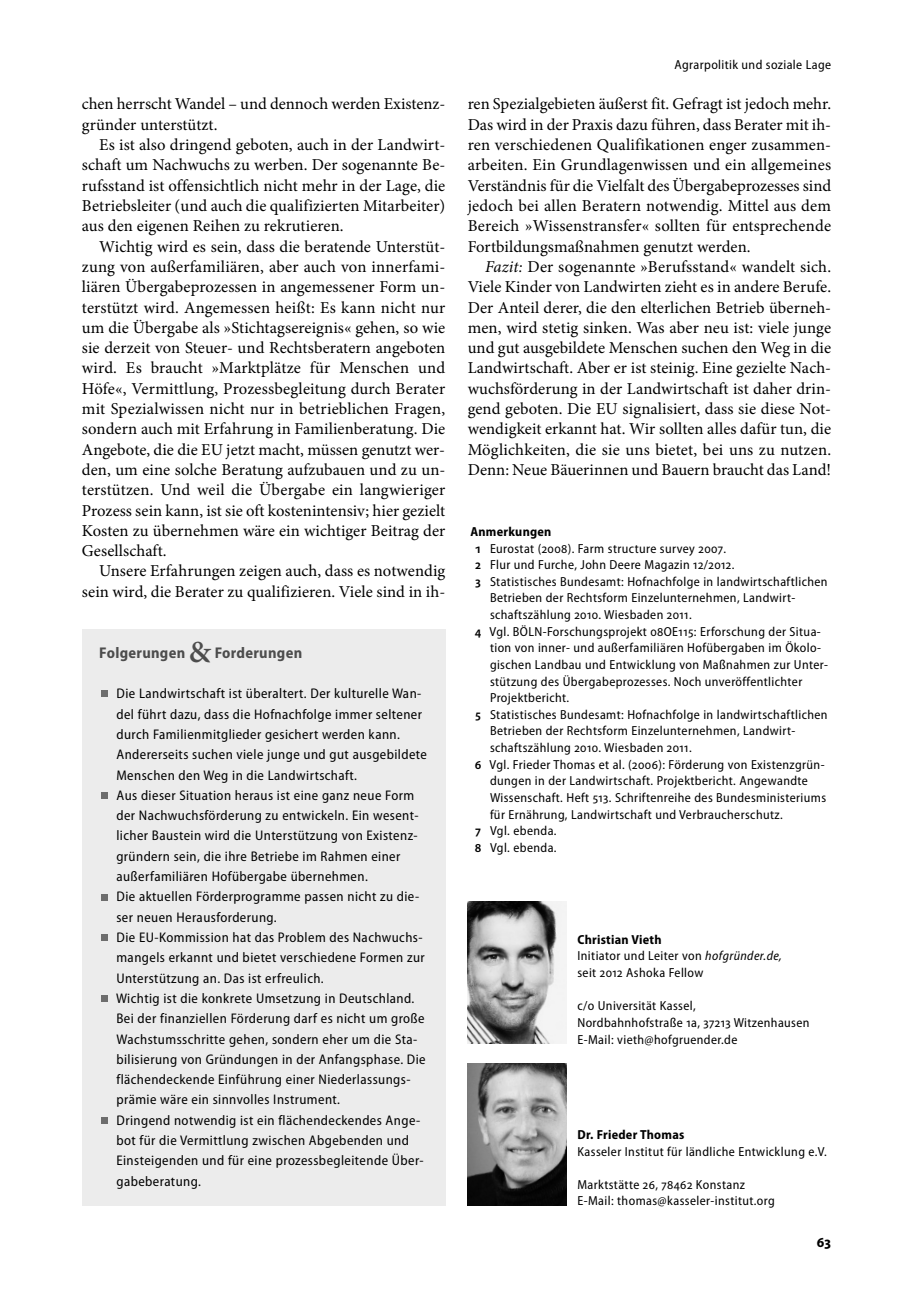
<style>
.page{position:relative;width:918px;height:1315px;background:#fff}
.page>*{position:absolute;margin:0;border:0;box-sizing:border-box;transform-origin:0 0}
.t1{font:16.62px/20.3px "Minion Pro";letter-spacing:.005em;color:#000;text-align:justify}
.t2{font:700 semi-condensed 15.58px "Myriad Pro";letter-spacing:.02em;color:#4d4d4d}
.t3{font:semi-condensed 14px/20.3px "Myriad Pro";letter-spacing:.03em;color:#000}
.t4{font:semi-condensed 13.12px/16.6px "Myriad Pro";letter-spacing:.03em;color:#000}
.t5{font:700 semi-condensed 13.12px "Myriad Pro";letter-spacing:.02em;color:#000}
.s1{font-family:"Minion Pro";font-weight:600;font-stretch:normal;font-size:30.8px}
.s2{font-style:italic}
.s3{font-weight:600}
.s4{font-weight:700}
</style>
<div class="page">
<div style="left:82px;top:629px;width:363px;height:576px;background:#ececec"></div>
<div style="left:101px;top:690px;width:7px;height:7px;background:#6d6d6d"></div>
<div style="left:101px;top:792px;width:7px;height:7px;background:#6d6d6d"></div>
<div style="left:101px;top:893px;width:7px;height:7px;background:#6d6d6d"></div>
<div style="left:101px;top:934px;width:7px;height:7px;background:#6d6d6d"></div>
<div style="left:101px;top:995px;width:7px;height:7px;background:#6d6d6d"></div>
<div style="left:101px;top:1117px;width:7px;height:7px;background:#6d6d6d"></div>
<img style="left:468px;top:1064px;width:99px;height:141px">
<img style="left:468px;top:901px;width:99px;height:142px">
<p class="t1" style="left:82px;top:95px;width:365px">chen herrscht Wandel – und dennoch werden Existenz&shy;gründer unterstützt.</p>
<p class="t1" style="left:82px;top:136px;width:365px;text-indent:17px">Es ist also dringend geboten, auch in der Landwirt&shy;schaft um Nachwuchs zu werben. Der sogenannte Be&shy;rufsstand ist offensichtlich nicht mehr in der Lage, die Betriebsleiter (und auch die qualifizierten Mitarbeiter) aus den eigenen Reihen zu rekrutieren.</p>
<p class="t1" style="left:82px;top:238px;width:365px;text-indent:17px">Wichtig wird es sein, dass die beratende Unterstüt&shy;zung von außerfamiliären, aber auch von innerfami&shy;liären Übergabeprozessen in angemessener Form un&shy;terstützt wird. Angemessen heißt: Es kann nicht nur um die Übergabe als »Stichtagsereignis« gehen, so wie sie derzeit von Steuer- und Rechtsberatern angeboten wird. Es braucht »Marktplätze für Menschen und Höfe«, Vermittlung, Prozessbegleitung durch Berater mit Spezialwissen nicht nur in betrieblichen Fragen, sondern auch mit Erfahrung in Familienberatung. Die Angebote, die die EU jetzt macht, müssen genutzt wer&shy;den, um eine solche Beratung aufzubauen und zu un&shy;terstützen. Und weil die Übergabe ein langwieriger Prozess sein kann, ist sie oft kostenintensiv; hier gezielt Kosten zu übernehmen wäre ein wichtiger Beitrag der Gesellschaft.</p>
<p class="t1" style="left:82px;top:562px;width:365px;text-align:right">Unsere Erfahrungen zeigen auch, dass es notwendig sein wird, die Berater zu qualifizieren. Viele sind in ih-</p>
<p class="t2" style="left:99px;top:647px;width:204px">Folgerungen <span class="s1">&amp;</span> Forderungen</p>
<p class="t3" style="left:116px;top:684px;width:312px">Die Landwirtschaft ist überaltert. Der kulturelle Wan&shy;del führt dazu, dass die Hofnachfolge immer seltener durch Familienmitglieder gesichert werden kann.<br>Andererseits suchen viele junge und gut ausgebildete Menschen den Weg in die Landwirtschaft.<br>Aus dieser Situation heraus ist eine ganz neue Form der Nachwuchsförderung zu entwickeln. Ein wesent&shy;licher Baustein wird die Unterstützung von Existenz&shy;gründern sein, die ihre Betriebe im Rahmen einer außerfamiliären Hofübergabe übernehmen.<br>Die aktuellen Förderprogramme passen nicht zu die&shy;ser neuen Herausforderung.<br>Die EU-Kommission hat das Problem des Nachwuchs&shy;mangels erkannt und bietet verschiedene Formen zur Unterstützung an. Das ist erfreulich.<br>Wichtig ist die konkrete Umsetzung in Deutschland.<br>Bei der finanziellen Förderung darf es nicht um große Wachstumsschritte gehen, sondern eher um die Sta&shy;bilisierung von Gründungen in der Anfangsphase. Die flächendeckende Einführung einer Niederlassungs&shy;prämie wäre ein sinnvolles Instrument.<br>Dringend notwendig ist ein flächendeckendes Ange&shy;bot für die Vermittlung zwischen Abgebenden und Einsteigenden und für eine prozessbegleitende Über&shy;gabeberatung.</p>
<p class="t4" style="left:674px;top:57px;width:158px">Agrarpolitik und soziale Lage</p>
<p class="t1" style="left:468px;top:95px;width:365px">ren Spezialgebieten äußerst fit. Gefragt ist jedoch mehr.<br>Das wird in der Praxis dazu führen, dass Berater mit ih&shy;ren verschiedenen Qualifikationen enger zusammen&shy;arbeiten. Ein Grundlagenwissen und ein allgemeines Verständnis für die Vielfalt des Übergabeprozesses sind jedoch bei allen Beratern notwendig. Mittel aus dem Bereich »Wissenstransfer« sollten für entsprechende Fortbildungsmaßnahmen genutzt werden.</p>
<p class="t1" style="left:468px;top:258px;width:365px;text-indent:17px"><span class="s2">Fazit:</span> Der sogenannte »Berufsstand« wandelt sich.<br>Viele Kinder von Landwirten zieht es in andere Berufe.<br>Der Anteil derer, die den elterlichen Betrieb überneh&shy;men, wird stetig sinken. Was aber neu ist: viele junge und gut ausgebildete Menschen suchen den Weg in die Landwirtschaft. Aber er ist steinig. Eine gezielte Nach&shy;wuchsförderung in der Landwirtschaft ist daher drin&shy;gend geboten. Die EU signalisiert, dass sie diese Not&shy;wendigkeit erkannt hat. Wir sollten alles dafür tun, die Möglichkeiten, die sie uns bietet, bei uns zu nutzen.<br>Denn: Neue Bäuerinnen und Bauern braucht das Land!</p>
<p class="t5" style="left:470px;top:526px;width:83px">Anmerkungen</p>
<p class="t4" style="left:475px;top:541px;width:253px"><span class="s3">1</span> Eurostat (2008). Farm structure survey 2007.</p>
<p class="t4" style="left:475px;top:557px;width:261px"><span class="s3">2</span> Flur und Furche, John Deere Magazin 12/2012.</p>
<p class="t4" style="left:475px;top:574px;width:354px"><span class="s3">3</span> Statistisches Bundesamt: Hofnachfolge in landwirtschaftlichen</p>
<p class="t4" style="left:490px;top:591px;width:307px">Betrieben der Rechtsform Einzelunternehmen, Landwirt-</p>
<p class="t4" style="left:490px;top:607px;width:203px">schaftszählung 2010. Wiesbaden 2011.</p>
<p class="t4" style="left:475px;top:624px;width:348px"><span class="s3">4</span> Vgl. BÖLN-Forschungsprojekt 08OE115: Erforschung der Situa-</p>
<p class="t4" style="left:490px;top:640px;width:332px">tion von inner- und außerfamiliären Hofübergaben im Ökolo-</p>
<p class="t4" style="left:490px;top:657px;width:339px">gischen Landbau und Entwicklung von Maßnahmen zur Unter-</p>
<p class="t4" style="left:490px;top:674px;width:314px">stützung des Übergabeprozesses. Noch unveröffentlichter</p>
<p class="t4" style="left:490px;top:690px;width:81px">Projektbericht.</p>
<p class="t4" style="left:475px;top:707px;width:354px"><span class="s3">5</span> Statistisches Bundesamt: Hofnachfolge in landwirtschaftlichen</p>
<p class="t4" style="left:490px;top:724px;width:307px">Betrieben der Rechtsform Einzelunternehmen, Landwirt-</p>
<p class="t4" style="left:490px;top:740px;width:203px">schaftszählung 2010. Wiesbaden 2011.</p>
<p class="t4" style="left:475px;top:757px;width:351px"><span class="s3">6</span> Vgl. Frieder Thomas et al. (2006): Förderung von Existenzgrün-</p>
<p class="t4" style="left:490px;top:773px;width:319px">dungen in der Landwirtschaft. Projektbericht. Angewandte</p>
<p class="t4" style="left:490px;top:790px;width:338px">Wissenschaft. Heft 513. Schriftenreihe des Bundesministeriums</p>
<p class="t4" style="left:490px;top:807px;width:294px">für Ernährung, Landwirtschaft und Verbraucherschutz.</p>
<p class="t4" style="left:475px;top:823px;width:83px"><span class="s3">7</span> Vgl. ebenda.</p>
<p class="t4" style="left:475px;top:840px;width:83px"><span class="s3">8</span> Vgl. ebenda.</p>
<p class="t4" style="left:577px;top:932px;width:206px"><span class="s4">Christian Vieth<br></span>Initiator und Leiter von <span class="s2">hofgründer.de, </span>seit 2012 Ashoka Fellow</p>
<p class="t4" style="left:577px;top:998px;width:234px">c/o Universität Kassel,<br>Nordbahnhofstraße 1a, 37213 Witzenhausen<br>E-Mail: vieth@hofgruender.de</p>
<p class="t5" style="left:577px;top:1129px;width:108px">Dr. Frieder Thomas</p>
<p class="t4" style="left:577px;top:1144px;width:251px">Kasseler Institut für ländliche Entwicklung e.V.</p>
<p class="t4" style="left:577px;top:1177px;width:199px">Marktstätte 26, 78462 Konstanz<br>E-Mail: thomas@kasseler-institut.org</p>
</div>
